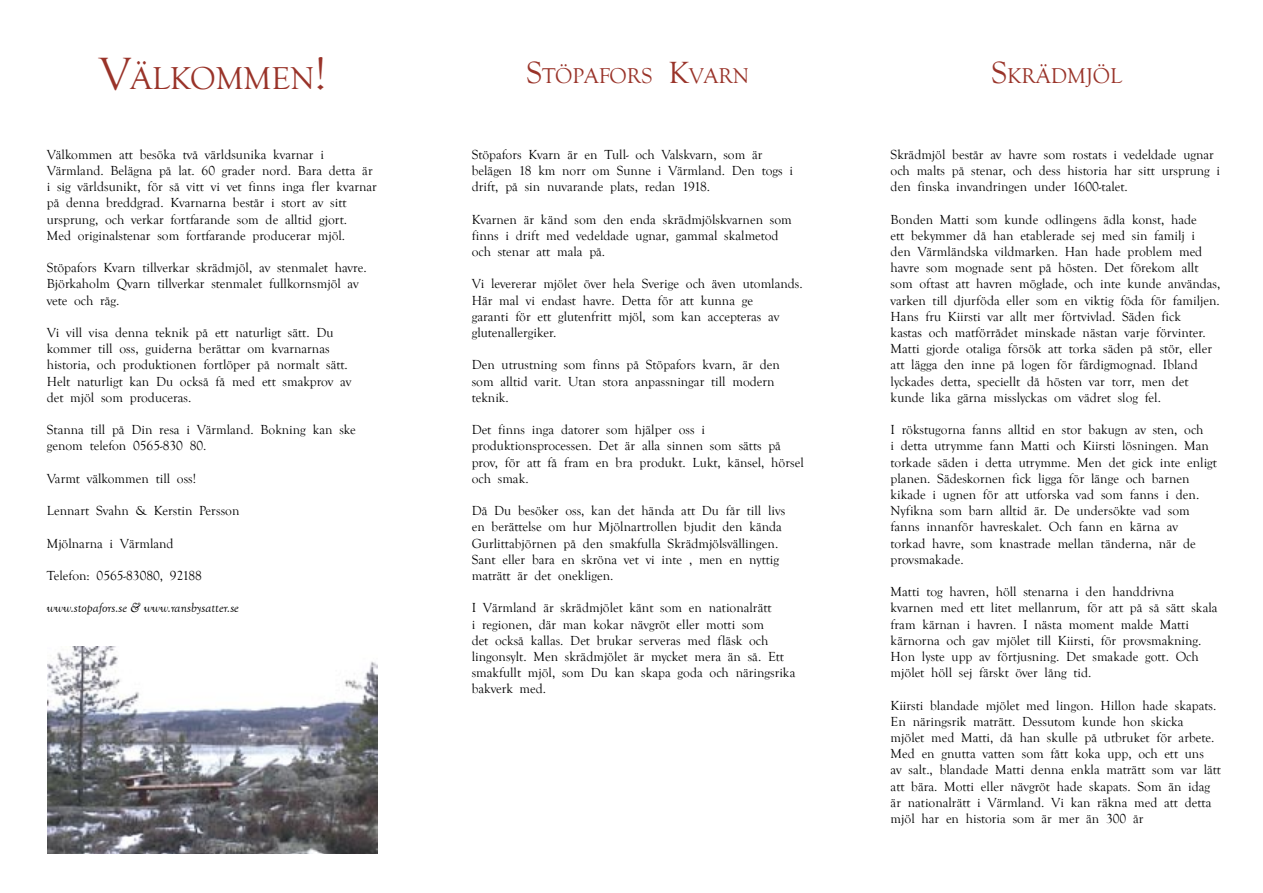
<style>
.page{position:relative;width:1263px;height:893px;background:#fff}
.page>*{position:absolute;margin:0;border:0;box-sizing:border-box;transform-origin:0 0}
.t1{font:32.55px "Goudy Old Style T";color:#993329}
.t2{font:22.05px "Goudy Old Style T";color:#993329}
.t3{font:13.5px/16.2px "Goudy Old Style T";color:#000}
.t4{font:italic 13.5px "Goudy Old Style T";color:#000}
.s1{font-size:46.5px}
.s2{font-size:31.5px}
</style>
<div class="page">
<img style="left:48px;top:646px;width:329px;height:208px">
<p class="t1" style="left:99px;top:60px;width:229px"><span class="s1">V</span>ÄLKOMMEN<span class="s1">!</span></p>
<p class="t2" style="left:526px;top:63px;width:224px"><span class="s2">S</span>TÖPAFORS <span class="s2">K</span>VARN</p>
<p class="t2" style="left:991px;top:63px;width:132px"><span class="s2">S</span>KRÄDMJÖL</p>
<p class="t3" style="left:47px;top:147px;width:332px">Välkommen att besöka två världsunika kvarnar i Värmland. Belägna på lat. 60 grader nord. Bara detta är i sig världsunikt, för så vitt vi vet finns inga fler kvarnar på denna breddgrad. Kvarnarna består i stort av sitt ursprung, och verkar fortfarande som de alltid gjort.</p>
<p class="t3" style="left:47px;top:228px;width:300px">Med originalstenar som fortfarande producerar mjöl.</p>
<p class="t3" style="left:47px;top:260px;width:321px">Stöpafors Kvarn tillverkar skrädmjöl, av stenmalet havre.<br>Björkaholm Qvarn tillverkar stenmalet fullkornsmjöl av vete och råg.</p>
<p class="t3" style="left:47px;top:325px;width:303px">Vi vill visa denna teknik på ett naturligt sätt. Du kommer till oss, guiderna berättar om kvarnarnas historia, och produktionen fortlöper på normalt sätt.</p>
<p class="t3" style="left:47px;top:373px;width:306px">Helt naturligt kan Du också få med ett smakprov av</p>
<p class="t3" style="left:47px;top:390px;width:146px">det mjöl som produceras.</p>
<p class="t3" style="left:47px;top:422px;width:311px">Stanna till på Din resa i Värmland. Bokning kan ske genom telefon 0565-830 80.</p>
<p class="t3" style="left:47px;top:471px;width:151px">Varmt välkommen till oss!</p>
<p class="t3" style="left:47px;top:503px;width:194px">Lennart Svahn &amp; Kerstin Persson</p>
<p class="t3" style="left:47px;top:535px;width:128px">Mjölnarna i Värmland</p>
<p class="t3" style="left:47px;top:568px;width:157px">Telefon: 0565-83080, 92188</p>
<p class="t4" style="left:47px;top:601px;width:194px">www.stopafors.se &amp; www.ransbysatter.se</p>
<p class="t3" style="left:472px;top:147px;width:323px">Stöpafors Kvarn är en Tull- och Valskvarn, som är belägen 18 km norr om Sunne i Värmland. Den togs i drift, på sin nuvarande plats, redan 1918.</p>
<p class="t3" style="left:472px;top:211px;width:322px">Kvarnen är känd som den enda skrädmjölskvarnen som finns i drift med vedeldade ugnar, gammal skalmetod och stenar att mala på.</p>
<p class="t3" style="left:472px;top:276px;width:332px">Vi levererar mjölet över hela Sverige och även utomlands.<br>Här mal vi endast havre. Detta för att kunna ge<br>garanti för ett glutenfritt mjöl, som kan accepteras av glutenallergiker.</p>
<p class="t3" style="left:472px;top:357px;width:310px">Den utrustning som finns på Stöpafors kvarn, är den som alltid varit. Utan stora anpassningar till modern teknik.</p>
<p class="t3" style="left:472px;top:422px;width:333px">Det finns inga datorer som hjälper oss i produktionsprocessen. Det är alla sinnen som sätts på prov, för att få fram en bra produkt. Lukt, känsel, hörsel och smak.</p>
<p class="t3" style="left:472px;top:503px;width:315px">Då Du besöker oss, kan det hända att Du får till livs en berättelse om hur Mjölnartrollen bjudit den kända Gurlittabjörnen på den smakfulla Skrädmjölsvällingen.<br>Sant eller bara en skröna vet vi inte , men en nyttig maträtt är det onekligen.</p>
<p class="t3" style="left:472px;top:600px;width:325px">I Värmland är skrädmjölet känt som en nationalrätt<br>i regionen, där man kokar nävgröt eller motti som<br>det också kallas. Det brukar serveras med fläsk och lingonsylt. Men skrädmjölet är mycket mera än så. Ett smakfullt mjöl, som Du kan skapa goda och näringsrika bakverk med.</p>
<p class="t3" style="left:891px;top:147px;width:331px">Skrädmjöl består av havre som rostats i vedeldade ugnar och malts på stenar, och dess historia har sitt ursprung i den finska invandringen under 1600-talet.</p>
<p class="t3" style="left:891px;top:211px;width:331px">Bonden Matti som kunde odlingens ädla konst, hade<br>ett bekymmer då han etablerade sej med sin familj i<br>den Värmländska vildmarken. Han hade problem med havre som mognade sent på hösten. Det förekom allt som oftast att havren möglade, och inte kunde användas, varken till djurföda eller som en viktig föda för familjen.<br>Hans fru Kiirsti var allt mer förtvivlad. Säden fick<br>kastas och matförrådet minskade nästan varje förvinter.<br>Matti gjorde otaliga försök att torka säden på stör, eller att lägga den inne på logen för färdigmognad. Ibland lyckades detta, speciellt då hösten var torr, men det kunde lika gärna misslyckas om vädret slog fel.</p>
<p class="t3" style="left:891px;top:422px;width:328px">I rökstugorna fanns alltid en stor bakugn av sten, och<br>i detta utrymme fann Matti och Kiirsti lösningen. Man torkade säden i detta utrymme. Men det gick inte enligt planen. Sädeskornen fick ligga för länge och barnen kikade i ugnen för att utforska vad som fanns i den.<br>Nyfikna som barn alltid är. De undersökte vad som fanns innanför havreskalet. Och fann en kärna av<br>torkad havre, som knastrade mellan tänderna, när de provsmakade.</p>
<p class="t3" style="left:891px;top:584px;width:328px">Matti tog havren, höll stenarna i den handdrivna kvarnen med ett litet mellanrum, för att på så sätt skala fram kärnan i havren. I nästa moment malde Matti kärnorna och gav mjölet till Kiirsti, för provsmakning.<br>Hon lyste upp av förtjusning. Det smakade gott. Och mjölet höll sej färskt över lång tid.</p>
<p class="t3" style="left:891px;top:697px;width:332px">Kiirsti blandade mjölet med lingon. Hillon hade skapats.<br>En näringsrik maträtt. Dessutom kunde hon skicka<br>mjölet med Matti, då han skulle på utbruket för arbete.<br>Med en gnutta vatten som fått koka upp, och ett uns<br>av salt., blandade Matti denna enkla maträtt som var lätt att bära. Motti eller nävgröt hade skapats. Som än idag är nationalrätt i Värmland. Vi kan räkna med att detta mjöl har en historia som är mer än 300 år</p>
</div>
